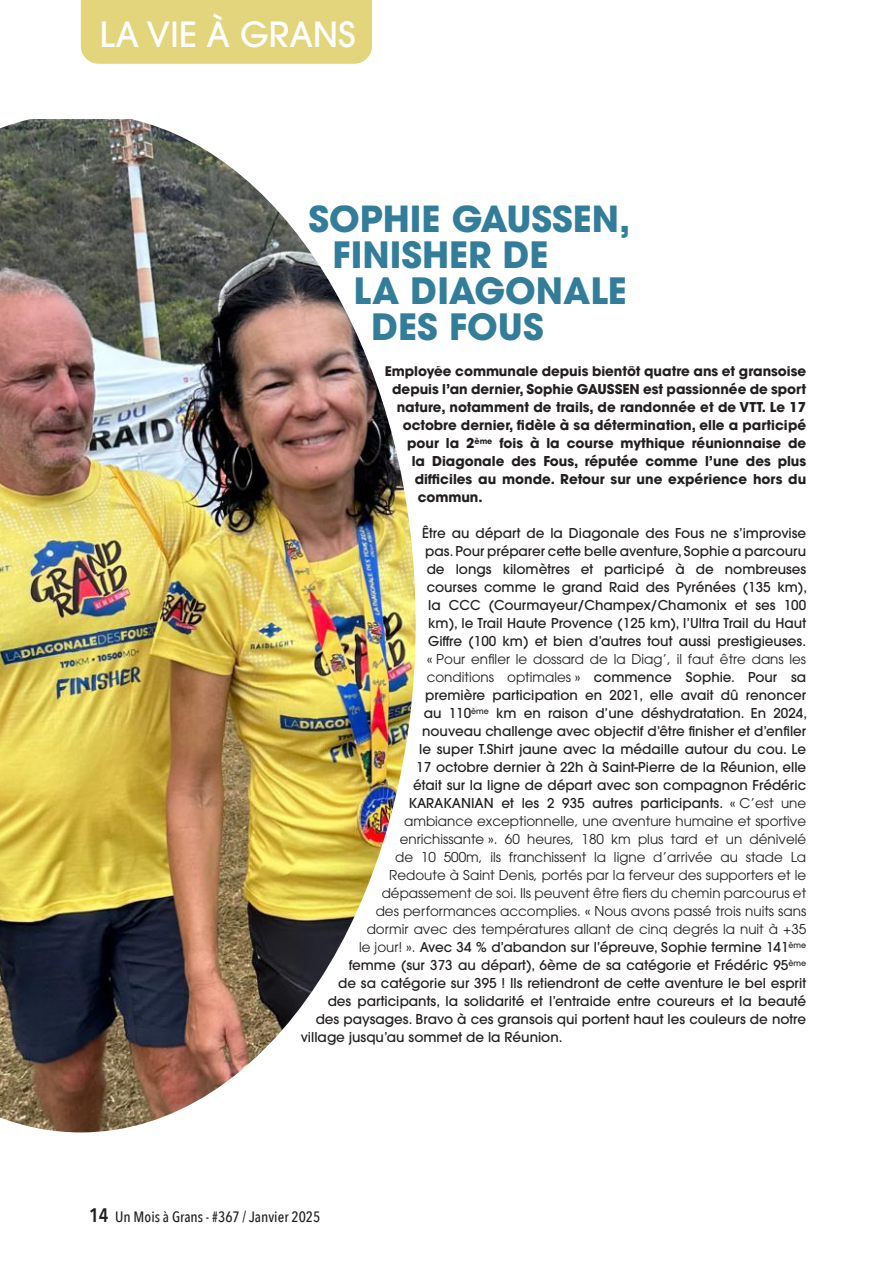
<style>
.page{position:relative;width:893px;height:1263px;background:#fff}
.page>*{position:absolute;margin:0;border:0;box-sizing:border-box;transform-origin:0 0}
.Corps__standard{font:700 36px "ITC Avant Garde Pro";color:#327d99}
.t1{font:500 34.5px "ITC Avant Garde Pro";color:#fff}
.Corps__standard-2{font:500 15px "Avenir Next Condensed";color:#231f20}
.Corps__standard-3{font:500 13.5px "ITC Avant Garde Pro";color:#231f20}
.Corps__standard-4{font:13.5px "ITC Avant Garde Pro";color:#231f20}
.Corps__standard-5{font:700 13.5px "ITC Avant Garde Pro";color:#231f20}
.s1{font-weight:400}
.s2{font-weight:600;font-size:19.5px}
</style>
<div class="page">
<div style="left:81px;top:0;width:291px;height:64px;background:#e3d57b"></div>
<img style="left:0;top:119px;width:416px;height:1013px">
<p class="t1" style="left:99px;top:12px;width:258px">LA VIE À GRANS</p>
<p class="Corps__standard" style="left:309px;top:195px;width:323px">SOPHIE GAUSSEN,</p>
<p class="Corps__standard" style="left:333px;top:231px;width:217px">FINISHER DE</p>
<p class="Corps__standard" style="left:354px;top:267px;width:275px">LA DIAGONALE</p>
<p class="Corps__standard" style="left:372px;top:303px;width:174px">DES FOUS</p>
<p class="Corps__standard-5" style="left:385px;top:362px;width:423px">Employée communale depuis bientôt quatre ans et gransoise</p>
<p class="Corps__standard-5" style="left:392px;top:380px;width:415px">depuis l’an dernier, Sophie GAUSSEN est passionnée de sport</p>
<p class="Corps__standard-5" style="left:397px;top:398px;width:411px">nature, notamment de trails, de randonnée et de VTT. Le 17</p>
<p class="Corps__standard-5" style="left:403px;top:416px;width:405px">octobre dernier, fidèle à sa détermination, elle a participé</p>
<p class="Corps__standard-5" style="left:407px;top:434px;width:401px">pour la 2<sup>ème</sup> fois à la course mythique réunionnaise de</p>
<p class="Corps__standard-5" style="left:412px;top:452px;width:396px">la Diagonale des Fous, réputée comme l’une des plus</p>
<p class="Corps__standard-5" style="left:415px;top:470px;width:393px">difficiles au monde. Retour sur une expérience hors du</p>
<p class="Corps__standard-5" style="left:418px;top:488px;width:67px">commun.</p>
<p class="Corps__standard-3" style="left:422px;top:525px;width:385px">Être au départ de la Diagonale des Fous ne s’improvise</p>
<p class="Corps__standard-3" style="left:425px;top:543px;width:382px">pas. Pour préparer cette belle aventure, Sophie a parcouru</p>
<p class="Corps__standard-3" style="left:427px;top:561px;width:381px">de longs kilomètres et participé à de nombreuses</p>
<p class="Corps__standard-3" style="left:427px;top:579px;width:382px">courses comme le grand Raid des Pyrénées (135 km),</p>
<p class="Corps__standard-3" style="left:428px;top:597px;width:379px">la CCC (Courmayeur/Champex/Chamonix et ses 100</p>
<p class="Corps__standard-3" style="left:428px;top:615px;width:379px">km), le Trail Haute Provence (125 km), l’Ultra Trail du Haut</p>
<p class="Corps__standard-3" style="left:428px;top:633px;width:379px">Giffre (100 km) et bien d’autres tout aussi prestigieuses.</p>
<p class="Corps__standard-4" style="left:427px;top:651px;width:381px">« Pour enfiler le dossard de la Diag’, il faut être dans les</p>
<p class="Corps__standard-3" style="left:427px;top:669px;width:381px"><span class="s1">conditions optimales »</span> commence Sophie. Pour sa</p>
<p class="Corps__standard-3" style="left:425px;top:687px;width:383px">première participation en 2021, elle avait dû renoncer</p>
<p class="Corps__standard-3" style="left:424px;top:705px;width:385px">au 110<sup>ème</sup> km en raison d’une déshydratation. En 2024,</p>
<p class="Corps__standard-3" style="left:422px;top:723px;width:386px">nouveau challenge avec objectif d’être finisher et d’enfiler</p>
<p class="Corps__standard-3" style="left:419px;top:741px;width:388px">le super T.Shirt jaune avec la médaille autour du cou. Le</p>
<p class="Corps__standard-3" style="left:416px;top:759px;width:392px">17 octobre dernier à 22h à Saint-Pierre de la Réunion, elle</p>
<p class="Corps__standard-3" style="left:413px;top:777px;width:395px">était sur la ligne de départ avec son compagnon Frédéric</p>
<p class="Corps__standard-3" style="left:409px;top:795px;width:399px">KARAKANIAN et les 2 935 autres participants. <span class="s1">« C’est une</span></p>
<p class="Corps__standard-4" style="left:404px;top:813px;width:404px">ambiance exceptionnelle, une aventure humaine et sportive</p>
<p class="Corps__standard-4" style="left:400px;top:831px;width:408px">enrichissante ». 60 heures, 180 km plus tard et un dénivelé</p>
<p class="Corps__standard-4" style="left:395px;top:849px;width:412px">de 10 500m, ils franchissent la ligne d’arrivée au stade La</p>
<p class="Corps__standard-4" style="left:389px;top:867px;width:419px">Redoute à Saint Denis, portés par la ferveur des supporters et le</p>
<p class="Corps__standard-4" style="left:382px;top:885px;width:426px">dépassement de soi. Ils peuvent être fiers du chemin parcourus et</p>
<p class="Corps__standard-4" style="left:376px;top:903px;width:432px">des performances accomplies. « Nous avons passé trois nuits sans</p>
<p class="Corps__standard-4" style="left:367px;top:921px;width:441px">dormir avec des températures allant de cinq degrés la nuit à +35</p>
<p class="Corps__standard-3" style="left:359px;top:939px;width:448px"><span class="s1">le jour! ».</span> Avec 34 % d’abandon sur l’épreuve, Sophie termine 141<sup>ème</sup></p>
<p class="Corps__standard-3" style="left:349px;top:957px;width:459px">femme (sur 373 au départ), 6ème de sa catégorie et Frédéric 95<sup>ème</sup></p>
<p class="Corps__standard-3" style="left:338px;top:975px;width:470px">de sa catégorie sur 395 ! Ils retiendront de cette aventure le bel esprit</p>
<p class="Corps__standard-3" style="left:328px;top:993px;width:480px">des participants, la solidarité et l’entraide entre coureurs et la beauté</p>
<p class="Corps__standard-3" style="left:316px;top:1011px;width:492px">des paysages. Bravo à ces gransois qui portent haut les couleurs de notre</p>
<p class="Corps__standard-3" style="left:301px;top:1029px;width:263px">village jusqu’au sommet de la Réunion.</p>
<p class="Corps__standard-2" style="left:89px;top:1208px;width:233px"><span class="s2">14</span> Un Mois à Grans - #367 / Janvier 2025</p>
</div>
